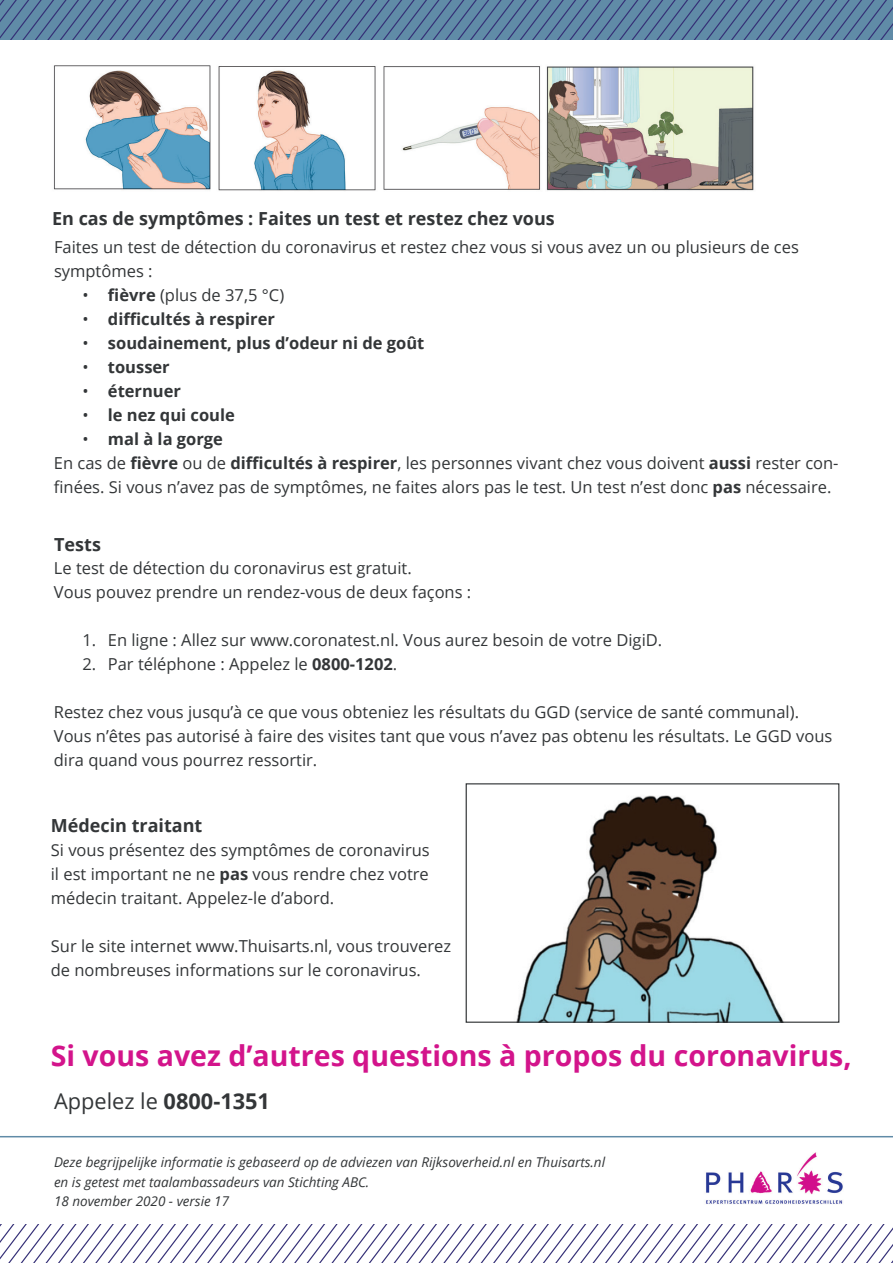
<style>
.page{position:relative;width:893px;height:1263px;background:#fff}
.page>*{position:absolute;margin:0;border:0;box-sizing:border-box;transform-origin:0 0}
.t1{font:700 28.5px "Open Sans";color:#d3148b}
.t2{font:21.75px "Open Sans";color:#333638}
.t3{font:700 18px "Open Sans";color:#333638}
.t4{font:16.5px/24px "Open Sans";color:#333638}
.t5{font:700 16.5px "Open Sans";color:#333638}
.t6{font:italic 13.5px/19.5px "Open Sans";color:#333638}
.s1{font-weight:700}
.s2{font-weight:400}
</style>
<div class="page">
<img style="left:706px;top:1152px;width:137px;height:52px">
<img style="left:53px;top:65px;width:701px;height:126px">
<img style="left:516px;top:795px;width:268px;height:226px">
<div style="left:466px;top:783px;width:373px;height:240px;border:1px solid #333638"></div>
<svg style="left:0;top:1225px;width:893px;height:38px"></svg>
<hr style="left:0;top:1136px;width:893px;height:1px;background:#608ba7">
<svg style="left:0;top:0;width:893px;height:40px;background:#5a7fa1"></svg>
<p class="t3" style="left:52px;top:206px;width:504px">En cas de symptômes : Faites un test et restez chez vous</p>
<p class="t4" style="left:54px;top:234px;width:746px">Faites un test de détection du coronavirus et restez chez vous si vous avez un ou plusieurs de ces symptômes :</p>
<p class="t4" style="left:82px;top:282px;width:203px">• <span class="s1">fièvre</span> (plus de 37,5 °C)</p>
<p class="t5" style="left:82px;top:307px;width:194px"><span class="s2">•</span> difficultés à respirer</p>
<p class="t5" style="left:82px;top:331px;width:343px"><span class="s2">•</span> soudainement, plus d’odeur ni de goût</p>
<p class="t5" style="left:82px;top:355px;width:89px"><span class="s2">•</span> tousser</p>
<p class="t5" style="left:82px;top:379px;width:100px"><span class="s2">•</span> éternuer</p>
<p class="t5" style="left:82px;top:403px;width:154px"><span class="s2">•</span> le nez qui coule</p>
<p class="t4" style="left:54px;top:426px;width:786px;text-indent:29px">• <span class="s1">mal à la gorge<br></span>En cas de <span class="s1">fièvre</span> ou de <span class="s1">difficultés à respirer</span>, les personnes vivant chez vous doivent <span class="s1">aussi</span> rester con&shy;finées. Si vous n’avez pas de symptômes, ne faites alors pas le test. Un test n’est donc <span class="s1">pas</span> nécessaire.</p>
<p class="t3" style="left:54px;top:531px;width:48px">Tests</p>
<p class="t4" style="left:54px;top:556px;width:419px">Le test de détection du coronavirus est gratuit.<br>Vous pouvez prendre un rendez-vous de deux façons :</p>
<p class="t4" style="left:82px;top:628px;width:581px">1. En ligne : Allez sur www.coronatest.nl. Vous aurez besoin de votre DigiD.</p>
<p class="t4" style="left:82px;top:652px;width:316px">2. Par téléphone : Appelez le <span class="s1">0800-1202</span>.</p>
<p class="t4" style="left:54px;top:700px;width:780px">Restez chez vous jusqu’à ce que vous obteniez les résultats du GGD (service de santé communal).<br>Vous n’êtes pas autorisé à faire des visites tant que vous n’avez pas obtenu les résultats. Le GGD vous dira quand vous pourrez ressortir.</p>
<p class="t3" style="left:51px;top:812px;width:153px">Médecin traitant</p>
<p class="t4" style="left:51px;top:837px;width:380px;text-align:justify">Si vous présentez des symptômes de coronavirus il est important ne ne <span class="s1">pas</span> vous rendre chez votre médecin traitant. Appelez-le d’abord.</p>
<p class="t4" style="left:51px;top:933px;width:402px">Sur le site internet www.Thuisarts.nl, vous trouverez de nombreuses informations sur le coronavirus.</p>
<h1 class="t1" style="left:51px;top:1035px;width:802px">Si vous avez d’autres questions à propos du coronavirus,</h1>
<h2 class="t2" style="left:54px;top:1086px;width:218px">Appelez le <span class="s1">0800-1351</span></h2>
<p class="t6" style="left:54px;top:1152px;width:553px">Deze begrijpelijke informatie is gebaseerd op de adviezen van Rijksoverheid.nl en Thuisarts.nl en is getest met taalambassadeurs van Stichting ABC.<br>18 november 2020 - versie 17</p>
</div>
